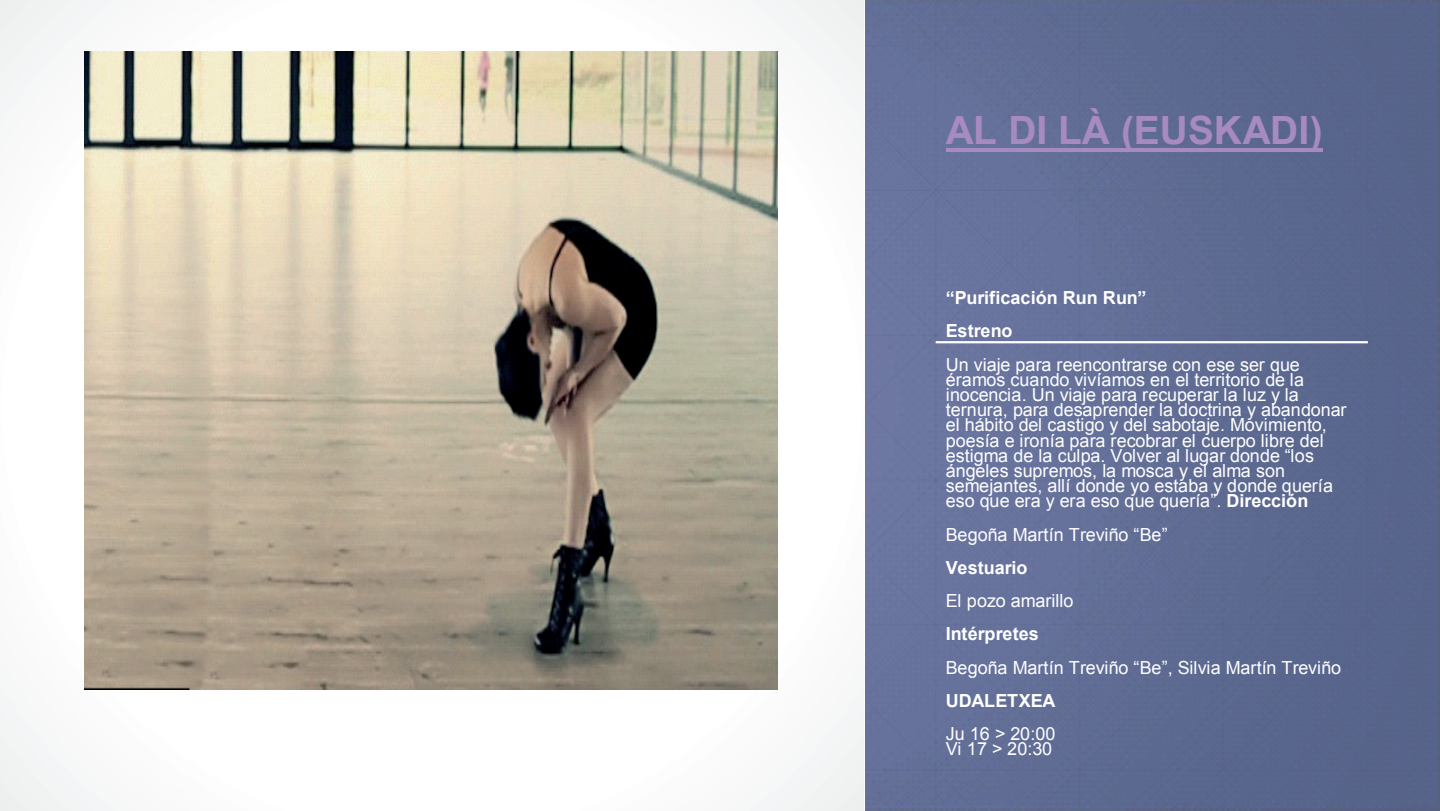
<style>
.page{position:relative;width:1440px;height:811px;background:#fff}
.page>*{position:absolute;margin:0;border:0;box-sizing:border-box;transform-origin:0 0}
.t1{font:700 39px "Arial";color:#a78bc0}
.t2{font:18px/15.3px "Arial";color:#fff}
.t3{font:700 18px/33px "Arial";color:#fff}
.s1{font-weight:700}
</style>
<div class="page">
<div style="left:1322px;top:0;width:118px;height:119px;background:#545f83"></div>
<div style="left:608px;top:0;width:806px;height:810px;background:#58648c"></div>
<div style="left:463px;top:0;width:806px;height:810px;background:#5a688e"></div>
<div style="left:320px;top:0;width:805px;height:810px;background:#5f6c94"></div>
<div style="left:176px;top:0;width:805px;height:810px;background:#647199"></div>
<div style="left:751px;top:119px;width:689px;height:691px;background:#626f96"></div>
<div style="left:894px;top:262px;width:546px;height:548px;background:#545f83;opacity:.25"></div>
<div style="left:1038px;top:405px;width:402px;height:405px;background:#5f6b93"></div>
<div style="left:1180px;top:549px;width:260px;height:261px;background:#59658c"></div>
<img style="left:0;top:0;width:865px;height:810px">
<hr style="left:936px;top:341px;width:432px;height:2px;background:#fff">
<hr style="left:946px;top:148px;width:377px;height:3px;background:#a78bc0">
<img style="left:85px;top:52px;width:693px;height:637px">
<h1 class="t1" style="left:946px;top:104px;width:378px">AL DI LÀ (EUSKADI)</h1>
<p class="t3" style="left:946px;top:282px;width:202px">“Purificación Run Run”<br>Estreno</p>
<p class="t2" style="left:946px;top:356px;width:402px">Un viaje para reencontrarse con ese ser que éramos cuando vivíamos en el territorio de la inocencia. Un viaje para recuperar la luz y la ternura, para desaprender la doctrina y abandonar el hábito del castigo y del sabotaje. Movimiento, poesía e ironía para recobrar el cuerpo libre del estigma de la culpa. Volver al lugar donde “los ángeles supremos, la mosca y el alma son semejantes, allí donde yo estaba y donde quería eso que era y era eso que quería”. <span class="s1">Dirección</span></p>
<p class="t2" style="left:946px;top:526px;width:223px">Begoña Martín Treviño “Be”</p>
<p class="t3" style="left:946px;top:551px;width:83px">Vestuario</p>
<p class="t2" style="left:946px;top:592px;width:129px">El pozo amarillo</p>
<p class="t3" style="left:946px;top:617px;width:95px">Intérpretes</p>
<p class="t2" style="left:946px;top:659px;width:397px">Begoña Martín Treviño “Be”, Silvia Martín Treviño</p>
<p class="t3" style="left:946px;top:684px;width:111px">UDALETXEA</p>
<p class="t2" style="left:946px;top:725px;width:111px">Ju 16 &gt; 20:00<br>Vi 17 &gt; 20:30</p>
</div>
